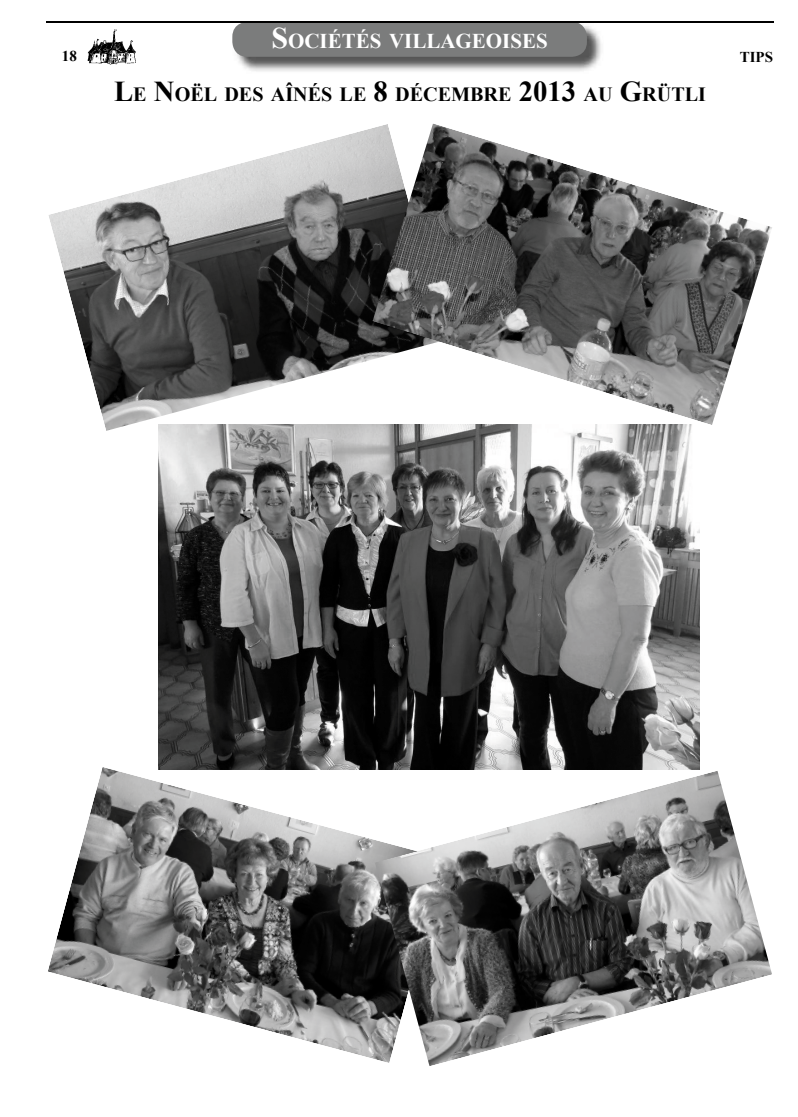
<style>
.page{position:relative;width:798px;height:1117px;background:#fff}
.page>*{position:absolute;margin:0;border:0;box-sizing:border-box;transform-origin:0 0}
.t1{font:700 21px "Times New Roman";color:#fff}
.t2{font:700 20.12px "Times New Roman";color:#000}
.t3{font:700 15px "Times New Roman";color:#000}
.s1{font-size:30px}
.s2{font-size:28.75px}
</style>
<div class="page">
<img style="left:48px;top:766px;width:396px;height:293px">
<img style="left:233px;top:23px;width:368px;height:48px">
<div style="left:232px;top:22px;width:354px;height:35px;background:#7b7c7c;border-radius:15px"></div>
<img style="left:88px;top:29px;width:48px;height:36px">
<hr style="left:46px;top:21px;width:726px;height:2px;background:#000">
<img style="left:375px;top:770px;width:396px;height:296px">
<img style="left:49px;top:128px;width:323px;height:303px">
<img style="left:159px;top:424px;width:540px;height:345px">
<img style="left:372px;top:123px;width:400px;height:302px">
<p class="t1" style="left:271px;top:27px;width:278px"><span class="s1">S</span>OCIÉTÉS VILLAGEOISES</p>
<p class="t2" style="left:114px;top:80px;width:593px"><span class="s2">L</span>E <span class="s2">N</span>OËL DES AÎNÉS LE <span class="s2">8</span> DÉCEMBRE <span class="s2">2013</span> AU <span class="s2">G</span>RÜTLI</p>
<p class="t3" style="left:62px;top:46px;width:16px">18</p>
<p class="t3" style="left:739px;top:46px;width:35px">TIPS</p>
</div>
